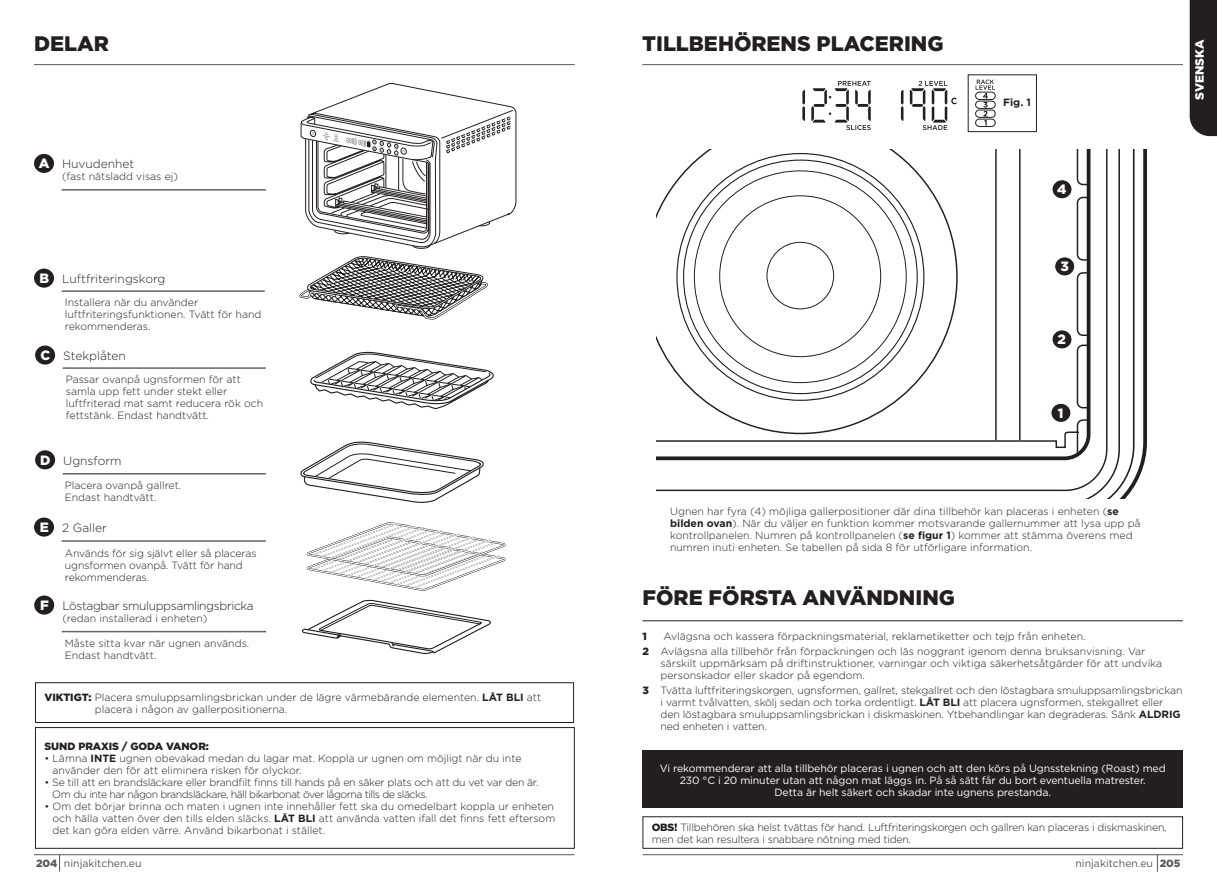
<style>
.page{position:relative;width:1217px;height:893px;background:#fff}
.page>*{position:absolute;margin:0;border:0;box-sizing:border-box;transform-origin:0 0}
.t1{font:900 21px "Gotham";color:#231f20}
.t2{font:900 13.5px "Gotham";color:#fff}
.t3{font:300 12px "Gotham";color:#231f20}
.t4{font:300 12px "Gotham";letter-spacing:-.03em;color:#231f20}
.t5{font:900 12px "Gotham";color:#fff}
.t6{font:300 10.5px/12px "Gotham";color:#231f20}
.t7{font:10.5px/12px "Gotham";letter-spacing:-.01em;color:#fff;text-align:center}
.t8{font:300 10.5px/12px "Gotham";letter-spacing:-.045em;color:#231f20}
.t9{font:300 10.5px/12px "Gotham";letter-spacing:-.02em;color:#231f20}
.t10{font:10.5px "Gotham";color:#58595b}
.t11{font:900 10.5px "Gotham";color:#231f20}
.t12{font:700 10.5px "Gotham";color:#231f20}
.s1{font-weight:900;font-size:13.5px;color:#fff}
.s2{font-weight:900}
.s3{font-weight:700}
</style>
<div class="page">
<div style="left:1189px;top:0;width:27px;height:136px;background:#231f20"></div>
<hr style="left:34px;top:854px;width:540px;height:1px;background:#58595b">
<svg style="left:59px;top:855px;width:1px;height:17px"></svg>
<hr style="left:642px;top:854px;width:540px;height:1px;background:#58595b">
<svg style="left:1156px;top:855px;width:1px;height:16px"></svg>
<svg style="left:1134px;top:149px;width:12px;height:338px"></svg>
<svg style="left:1120px;top:149px;width:14px;height:349px"></svg>
<svg style="left:1087px;top:149px;width:33px;height:349px"></svg>
<svg style="left:656px;top:149px;width:451px;height:343px"></svg>
<svg style="left:656px;top:149px;width:436px;height:313px"></svg>
<svg style="left:656px;top:149px;width:433px;height:308px"></svg>
<div style="left:766px;top:242px;width:67px;height:67px;border:1px solid #231f20;border-radius:50%"></div>
<hr style="left:656px;top:149px;width:1px;height:291px;background:#231f20">
<hr style="left:1018px;top:149px;width:2px;height:291px;background:#231f20">
<hr style="left:994px;top:149px;width:2px;height:291px;background:#231f20">
<svg style="left:300px;top:83px;width:216px;height:166px"></svg>
<hr style="left:34px;top:64px;width:540px;height:1px;background:#58595b">
<hr style="left:642px;top:64px;width:540px;height:1px;background:#58595b">
<hr style="left:642px;top:620px;width:540px;height:1px;background:#231f20">
<div style="left:1054px;top:257px;width:20px;height:19px;background:#231f20;border-radius:50%"></div>
<div style="left:1054px;top:256px;width:20px;height:20px;border:1px solid #fff;border-radius:50%"></div>
<div style="left:642px;top:816px;width:540px;height:33px;border:1px solid #231f20"></div>
<div style="left:1050px;top:403px;width:20px;height:19px;background:#231f20;border-radius:50%"></div>
<div style="left:1050px;top:403px;width:20px;height:20px;border:1px solid #fff;border-radius:50%"></div>
<div style="left:34px;top:154px;width:20px;height:19px;background:#231f20;border-radius:50%"></div>
<hr style="left:62px;top:189px;width:204px;height:2px;background:#636466">
<div style="left:1051px;top:180px;width:20px;height:19px;background:#231f20;border-radius:50%"></div>
<div style="left:1051px;top:179px;width:21px;height:20px;border:1px solid #fff;border-radius:50%"></div>
<div style="left:1051px;top:330px;width:20px;height:19px;background:#231f20;border-radius:50%"></div>
<div style="left:1051px;top:329px;width:21px;height:20px;border:1px solid #fff;border-radius:50%"></div>
<svg style="left:302px;top:600px;width:189px;height:54px"></svg>
<div style="left:34px;top:596px;width:20px;height:19px;background:#231f20;border-radius:50%"></div>
<hr style="left:62px;top:631px;width:204px;height:1px;background:#636466">
<svg style="left:306px;top:522px;width:199px;height:68px"></svg>
<div style="left:34px;top:518px;width:20px;height:19px;background:#231f20;border-radius:50%"></div>
<hr style="left:62px;top:540px;width:204px;height:2px;background:#636466">
<svg style="left:300px;top:442px;width:183px;height:61px"></svg>
<div style="left:35px;top:450px;width:20px;height:19px;background:#231f20;border-radius:50%"></div>
<hr style="left:63px;top:473px;width:203px;height:1px;background:#636466">
<svg style="left:300px;top:256px;width:187px;height:64px"></svg>
<div style="left:34px;top:269px;width:20px;height:19px;background:#231f20;border-radius:50%"></div>
<hr style="left:62px;top:290px;width:203px;height:2px;background:#636466">
<svg style="left:310px;top:352px;width:183px;height:57px"></svg>
<div style="left:35px;top:346px;width:20px;height:19px;background:#231f20;border-radius:50%"></div>
<hr style="left:63px;top:367px;width:203px;height:2px;background:#636466">
<div style="left:35px;top:682px;width:539px;height:41px;border:1px solid #231f20"></div>
<div style="left:35px;top:727px;width:539px;height:122px;border:1px solid #231f20"></div>
<div style="left:642px;top:751px;width:540px;height:57px;background:#231f20"></div>
<svg style="left:975px;top:80px;width:21px;height:47px"></svg>
<svg style="left:802px;top:80px;width:155px;height:50px"></svg>
<h1 class="t1" style="left:34px;top:31px;width:76px">DELAR</h1>
<p class="t3" style="left:39px;top:158px;width:97px"><span class="s1">A</span> Huvudenhet</p>
<p class="t6" style="left:62px;top:171px;width:117px">(fast nätsladd visas ej)</p>
<h1 class="t1" style="left:642px;top:31px;width:303px">TILLBEHÖRENS PLACERING</h1>
<p class="t12" style="left:1002px;top:96px;width:29px">Fig. 1</p>
<p class="t2" style="left:1056px;top:181px;width:11px">4</p>
<p class="t5" style="left:1192px;top:100px;width:61px;rotate:-90deg">SVENSKA</p>
<p class="t3" style="left:39px;top:272px;width:127px"><span class="s1">B</span> Luftfriteringskorg</p>
<p class="t6" style="left:65px;top:297px;width:198px">Installera när du använder luftfriteringsfunktionen. Tvätt för hand rekommenderas.</p>
<p class="t3" style="left:40px;top:349px;width:87px"><span class="s1">C</span> Stekplåten</p>
<p class="t6" style="left:66px;top:374px;width:199px">Passar ovanpå ugnsformen för att samla upp fett under stekt eller luftfriterad mat samt reducera rök och fettstänk. Endast handtvätt.</p>
<p class="t3" style="left:40px;top:454px;width:83px"><span class="s1">D</span> Ugnsform</p>
<p class="t6" style="left:65px;top:479px;width:118px">Placera ovanpå gallret.<br>Endast handtvätt.</p>
<p class="t3" style="left:40px;top:521px;width:69px"><span class="s1">E</span> 2 Galler</p>
<p class="t6" style="left:65px;top:547px;width:193px">Används för sig självt eller så placeras ugnsformen ovanpå. Tvätt för hand rekommenderas.</p>
<p class="t4" style="left:40px;top:599px;width:215px"><span class="s1">F</span> Löstagbar smuluppsamlingsbricka</p>
<p class="t6" style="left:62px;top:612px;width:146px">(redan installerad i enheten)</p>
<p class="t6" style="left:65px;top:638px;width:186px">Måste sitta kvar när ugnen används.<br>Endast handtvätt.</p>
<p class="t6" style="left:95px;top:691px;width:448px;text-indent:-50px"><span class="s2">VIKTIGT:</span> Placera smuluppsamlingsbrickan under de lägre värmebärande elementen. <span class="s3">LÅT BLI</span> att placera i någon av gallerpositionerna.</p>
<p class="t11" style="left:44px;top:740px;width:166px">SUND PRAXIS / GODA VANOR:</p>
<p class="t6" style="left:52px;top:752px;width:470px;text-indent:-8px">• Lämna <span class="s3">INTE</span> ugnen obevakad medan du lagar mat. Koppla ur ugnen om möjligt när du inte använder den för att eliminera risken för olyckor.</p>
<p class="t8" style="left:52px;top:776px;width:487px;text-indent:-8px">• Se till att en brandsläckare eller brandfilt finns till hands på en säker plats och att du vet var den är.<br>Om du inte har någon brandsläckare, häll bikarbonat över lågorna tills de släcks.</p>
<p class="t6" style="left:52px;top:800px;width:504px;text-indent:-8px">• Om det börjar brinna och maten i ugnen inte innehåller fett ska du omedelbart koppla ur enheten och hälla vatten över den tills elden släcks. <span class="s3">LÅT BLI</span> att använda vatten ifall det finns fett eftersom det kan göra elden värre. Använd bikarbonat i stället.</p>
<p class="t2" style="left:1060px;top:259px;width:10px">3</p>
<p class="t2" style="left:1057px;top:332px;width:10px">2</p>
<p class="t2" style="left:1057px;top:405px;width:7px">1</p>
<p class="t6" style="left:670px;top:505px;width:472px">Ugnen har fyra (4) möjliga gallerpositioner där dina tillbehör kan placeras i enheten (<span class="s3">se bilden ovan</span>). När du väljer en funktion kommer motsvarande gallernummer att lysa upp på kontrollpanelen. Numren på kontrollpanelen (<span class="s3">se figur 1</span>) kommer att stämma överens med numren inuti enheten. Se tabellen på sida 8 för utförligare information.</p>
<h1 class="t1" style="left:642px;top:585px;width:314px">FÖRE FÖRSTA ANVÄNDNING</h1>
<p class="t11" style="left:642px;top:630px;width:6px">1</p>
<p class="t6" style="left:642px;top:628px;width:504px;line-height:15.3px;text-indent:21px">Avlägsna och kassera förpackningsmaterial, reklametiketter och tejp från enheten.<br><span class="s2">2</span> Avlägsna alla tillbehör från förpackningen och läs noggrant igenom denna bruksanvisning. Var</p>
<p class="t6" style="left:660px;top:657px;width:503px">särskilt uppmärksam på driftinstruktioner, varningar och viktiga säkerhetsåtgärder för att undvika personskador eller skador på egendom.</p>
<p class="t6" style="left:660px;top:684px;width:523px;text-indent:-18px"><span class="s2">3</span> Tvätta luftfriteringskorgen, ugnsformen, gallret, stekgallret och den löstagbara smuluppsamlingsbrickan i varmt tvålvatten, skölj sedan och torka ordentligt. <span class="s3">LÅT BLI</span> att placera ugnsformen, stekgallret eller den löstagbara smuluppsamlingsbrickan i diskmaskinen. Ytbehandlingar kan degraderas. Sänk <span class="s3">ALDRIG </span>ned enheten i vatten.</p>
<p class="t7" style="left:659px;top:762px;width:507px">Vi rekommenderar att alla tillbehör placeras i ugnen och att den körs på Ugnsstekning (Roast) med<br>230 °C i 20 minuter utan att någon mat läggs in. På så sätt får du bort eventuella matrester.<br>Detta är helt säkert och skadar inte ugnens prestanda.</p>
<p class="t9" style="left:651px;top:821px;width:516px"><span class="s2">OBS!</span> Tillbehören ska helst tvättas för hand. Luftfriteringskorgen och gallren kan placeras i diskmaskinen, men det kan resultera i snabbare nötning med tiden.</p>
<p class="t10" style="left:36px;top:858px;width:107px"><span class="s2">204</span> ninjakitchen.eu</p>
<p class="t10" style="left:1075px;top:858px;width:107px">ninjakitchen.eu <span class="s2">205</span></p>
</div>
